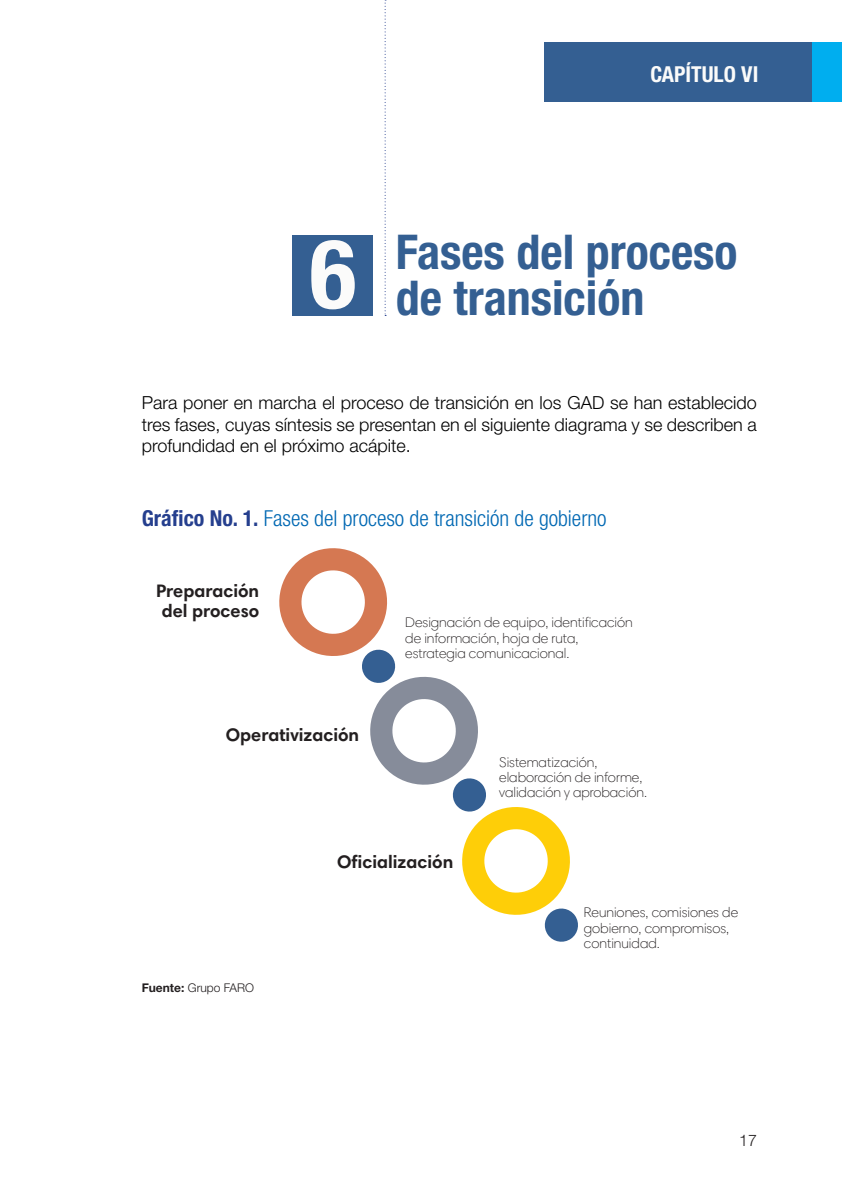
<style>
.page{position:relative;width:842px;height:1191px;background:#fff}
.page>*{position:absolute;margin:0;border:0;box-sizing:border-box;transform-origin:0 0}
.t1{font:700 condensed 96px "Helvetica Neue LT Std";color:#fbfbfa}
.t2{font:700 condensed 48px/46px "Helvetica Neue LT Std";color:#345f92}
.t3{font:300 condensed 22px "Helvetica Neue LT Std";color:#0168b3}
.t4{font:700 condensed 22px "Helvetica Neue LT Std";color:#fbfbfa}
.t5{font:700 18.2px/20px "Harmonia Sans Pro Cyr";color:#231f20;text-align:center}
.t6{font:300 18px/21.6px "Helvetica Neue LT Std";color:#000;text-align:justify}
.t7{font:300 16px "Helvetica Neue LT Std";color:#231f20}
.t8{font:300 14px/15.4px "Harmonia Sans Pro Cyr";color:#231f20}
.t9{font:300 12px "Helvetica Neue LT Std";color:#231f20}
.s1{font-weight:700;color:#253f8e}
.s2{font-weight:700}
</style>
<div class="page">
<div style="left:544px;top:42px;width:268px;height:60px;background:#345f92"></div>
<div style="left:292px;top:235px;width:81px;height:80px;background:#345f92"></div>
<svg style="left:385px;top:0;width:1px;height:316px"></svg>
<div style="left:812px;top:42px;width:30px;height:60px;background:#00aeef"></div>
<svg style="left:279px;top:548px;width:299px;height:394px"></svg>
<h3 class="t4" style="left:650px;top:61px;width:109px">CAPÍTULO VI</h3>
<h1 class="t1" style="left:310px;top:216px;width:48px">6</h1>
<h2 class="t2" style="left:396px;top:229px;width:343px">Fases del proceso de transición</h2>
<p class="t6" style="left:142px;top:391px;width:617px">Para poner en marcha el proceso de transición en los GAD se han establecido tres fases, cuyas síntesis se presentan en el siguiente diagrama y se describen a profundidad en el próximo acápite.</p>
<h3 class="t3" style="left:142px;top:506px;width:466px"><span class="s1">Gráfico No. 1.</span> Fases del proceso de transición de gobierno</h3>
<h3 class="t5" style="left:156px;top:580px;width:105px">Preparación del proceso</h3>
<h3 class="t5" style="left:226px;top:724px;width:135px">Operativización</h3>
<p class="t8" style="left:405px;top:615px;width:229px">Designación de equipo, identificación de información, hoja de ruta, estrategia comunicacional.</p>
<p class="t8" style="left:499px;top:754px;width:149px">Sistematización, elaboración de informe, validación y aprobación.</p>
<p class="t9" style="left:142px;top:980px;width:114px"><span class="s2">Fuente:</span> Grupo FARO</p>
<h3 class="t5" style="left:337px;top:851px;width:118px">Oficialización</h3>
<p class="t8" style="left:584px;top:904px;width:156px">Reuniones, comisiones de gobierno, compromisos, continuidad.</p>
<p class="t7" style="left:739px;top:1130px;width:19px">17</p>
</div>
